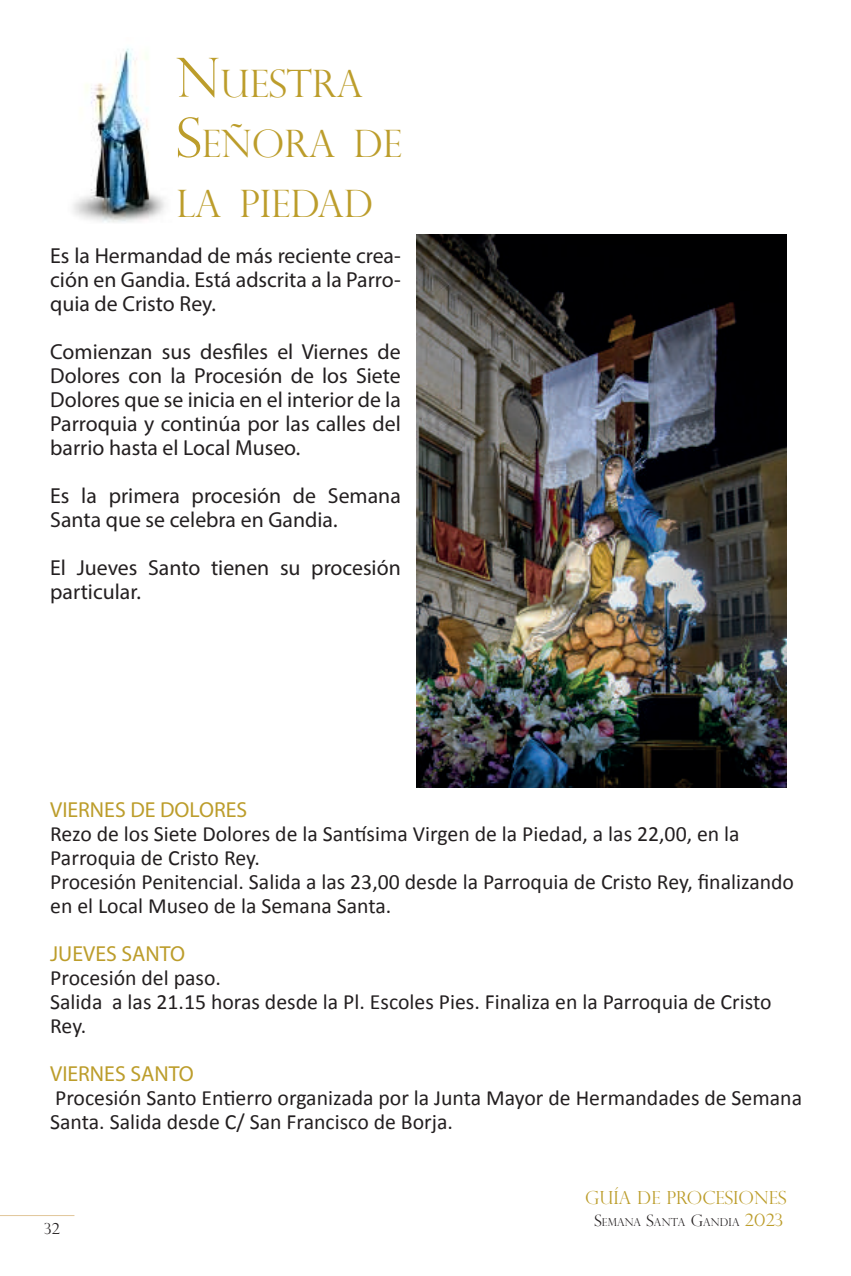
<style>
.page{position:relative;width:851px;height:1276px;background:#fff}
.page>*{position:absolute;margin:0;border:0;box-sizing:border-box;transform-origin:0 0}
.t1{font:300 37.8px/60px "Perpetua Titling";color:#bc9d2b}
.t2{font:21.6px/24px "Calibri";color:#231f20}
.t3{font:21.6px/24px "Myriad Pro";color:#231f20;text-align:justify}
.t4{font:21.6px "Myriad Pro";color:#bc9d2b}
.t5{font:300 18px "Perpetua Titling";color:#bc9d2b}
.t6{font:300 15px "Perpetua Titling";color:#231f20}
.t7{font:300 11.1px "Perpetua Titling";letter-spacing:.015em;color:#231f20}
.s1{font-size:54px}
.s2{font-size:15.6px}
.s3{font-size:17.1px;color:#bc9d2b}
</style>
<div class="page">
<hr style="left:0;top:1215px;width:74px;height:1px;background:#e1c699">
<img style="left:73px;top:48px;width:92px;height:175px">
<img style="left:416px;top:234px;width:370px;height:554px">
<h1 class="t1" style="left:176px;top:53px;width:162px"><span class="s1">N</span>UESTRA<br><span class="s1">S</span>EÑORA</h1>
<h1 class="t1" style="left:353px;top:113px;width:25px">DE</h1>
<h1 class="t1" style="left:176px;top:173px;width:86px">LA PIEDAD</h1>
<p class="t3" style="left:50px;top:243px;width:352px">Es la Hermandad de más reciente crea&shy;ción en Gandia. Está adscrita a la Parro&shy;quia de Cristo Rey.</p>
<p class="t3" style="left:50px;top:339px;width:352px">Comienzan sus desfiles el Viernes de Dolores con la Procesión de los Siete Dolores que se inicia en el interior de la Parroquia y continúa por las calles del barrio hasta el Local Museo.</p>
<p class="t3" style="left:50px;top:483px;width:352px">Es la primera procesión de Semana<br>Santa que se celebra en Gandia.</p>
<p class="t3" style="left:50px;top:555px;width:352px">El Jueves Santo tienen su procesión particular.</p>
<p class="t4" style="left:50px;top:796px;width:198px">VIERNES DE DOLORES</p>
<p class="t2" style="left:50px;top:821px;width:745px">Rezo de los Siete Dolores de la Santísima Virgen de la Piedad, a las 22,00, en la Parroquia de Cristo Rey.<br>Procesión Penitencial. Salida a las 23,00 desde la Parroquia de Cristo Rey, finalizando en el Local Museo de la Semana Santa.</p>
<p class="t4" style="left:50px;top:940px;width:136px">JUEVES SANTO</p>
<p class="t2" style="left:50px;top:965px;width:722px">Procesión del paso.<br>Salida a las 21.15 horas desde la Pl. Escoles Pies. Finaliza en la Parroquia de Cristo<br>Rey.</p>
<p class="t4" style="left:50px;top:1060px;width:145px">VIERNES SANTO</p>
<p class="t2" style="left:50px;top:1085px;width:753px">Procesión Santo Entierro organizada por la Junta Mayor de Hermandades de Semana<br>Santa. Salida desde C/ San Francisco de Borja.</p>
<p class="t6" style="left:44px;top:1219px;width:18px">32</p>
<p class="t5" style="left:585px;top:1186px;width:202px">GUÍA DE PROCESIONES</p>
<p class="t7" style="left:594px;top:1215px;width:190px"><span class="s2">S</span>EMANA <span class="s2">S</span>ANTA <span class="s2">G</span>ANDIA <span class="s3">2023</span></p>
</div>
